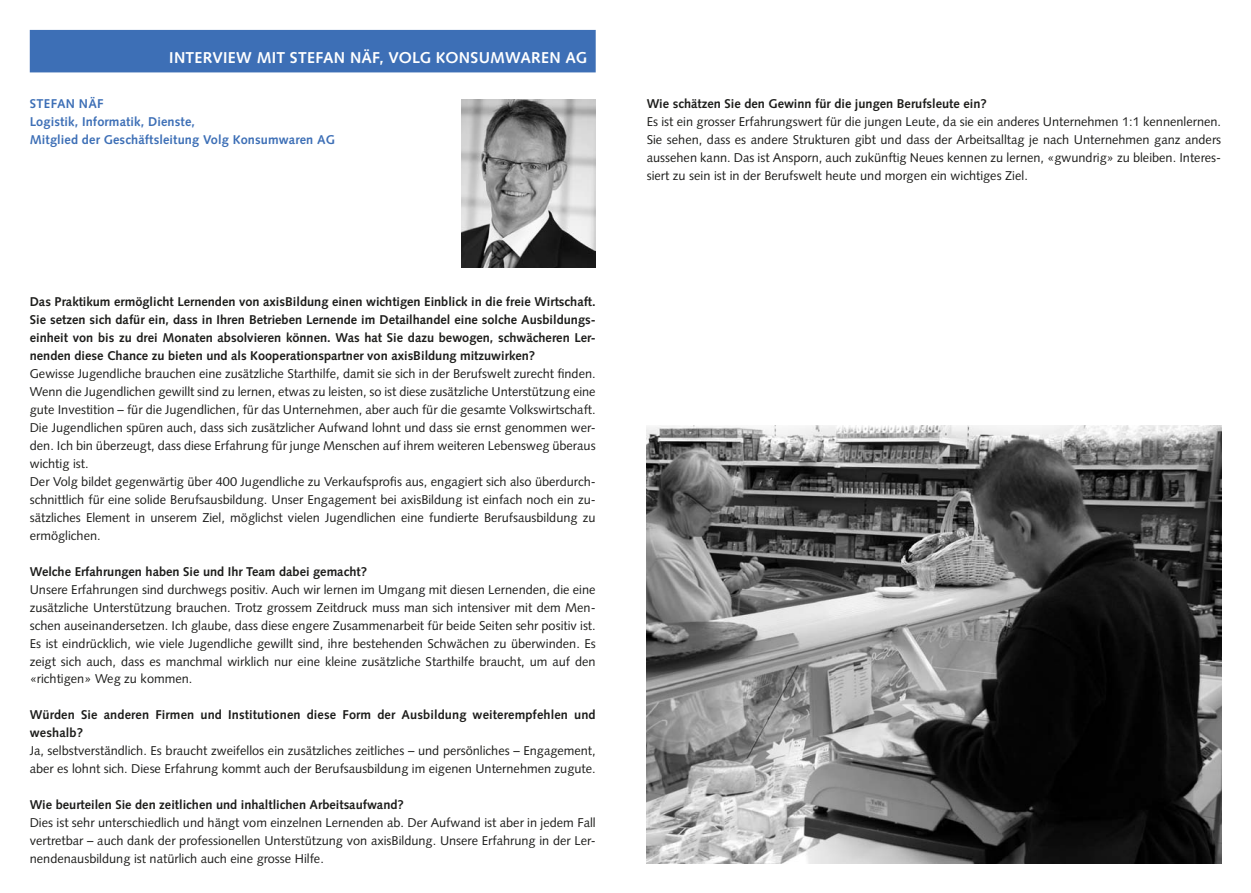
<style>
.page{position:relative;width:1251px;height:893px;background:#fff}
.page>*{position:absolute;margin:0;border:0;box-sizing:border-box;transform-origin:0 0}
.titel{font:700 15.75px "Syntax LT Std";letter-spacing:.015em;color:#fff}
.lauftext{font:12.75px/18px "Syntax LT Std";color:#1d1d1b;text-align:justify}
.interv_frage{font:700 12.75px/18px "Syntax LT Std";color:#1d1d1b;text-align:justify}
.interv_frage-2{font:12.75px/18px "Syntax LT Std";color:#1d1d1b;text-align:justify}
.lauftext-2{font:700 12.75px "Syntax LT Std";letter-spacing:.01em;color:#3d6fb6}
</style>
<div class="page">
<div style="left:30px;top:30px;width:565px;height:42px;background:#3d6fb6"></div>
<img style="left:646px;top:425px;width:574px;height:438px">
<img style="left:461px;top:99px;width:134px;height:168px">
<p class="titel" style="left:169px;top:49px;width:419px">INTERVIEW MIT STEFAN NÄF, VOLG KONSUMWAREN AG</p>
<p class="lauftext-2" style="left:30px;top:97px;width:75px">STEFAN NÄF</p>
<p class="lauftext-2" style="left:30px;top:115px;width:167px">Logistik, Informatik, Dienste,</p>
<p class="lauftext-2" style="left:30px;top:133px;width:307px">Mitglied der Geschäftsleitung Volg Konsumwaren AG</p>
<p class="interv_frage" style="left:30px;top:293px;width:567px">Das Praktikum ermöglicht Lernenden von axisBildung einen wichtigen Einblick in die freie Wirtschaft.<br>Sie setzen sich dafür ein, dass in Ihren Betrieben Lernende im Detailhandel eine solche Ausbildungs&shy;einheit von bis zu drei Monaten absolvieren können. Was hat Sie dazu bewogen, schwächeren Ler&shy;nenden diese Chance zu bieten und als Kooperationspartner von axisBildung mitzuwirken?</p>
<p class="lauftext" style="left:30px;top:365px;width:567px">Gewisse Jugendliche brauchen eine zusätzliche Starthilfe, damit sie sich in der Berufswelt zurecht finden.<br>Wenn die Jugendlichen gewillt sind zu lernen, etwas zu leisten, so ist diese zusätzliche Unterstützung eine gute Investition – für die Jugendlichen, für das Unternehmen, aber auch für die gesamte Volkswirtschaft.<br>Die Jugendlichen spüren auch, dass sich zusätzlicher Aufwand lohnt und dass sie ernst genommen wer&shy;den. Ich bin überzeugt, dass diese Erfahrung für junge Menschen auf ihrem weiteren Lebensweg überaus wichtig ist.</p>
<p class="lauftext" style="left:30px;top:472px;width:567px">Der Volg bildet gegenwärtig über 400 Jugendliche zu Verkaufsprofis aus, engagiert sich also überdurch&shy;schnittlich für eine solide Berufsausbildung. Unser Engagement bei axisBildung ist einfach noch ein zu&shy;sätzliches Element in unserem Ziel, möglichst vielen Jugendlichen eine fundierte Berufsausbildung zu ermöglichen.</p>
<p class="interv_frage" style="left:30px;top:562px;width:339px">Welche Erfahrungen haben Sie und Ihr Team dabei gemacht?</p>
<p class="interv_frage-2" style="left:30px;top:580px;width:567px">Unsere Erfahrungen sind durchwegs positiv. Auch wir lernen im Umgang mit diesen Lernenden, die eine zusätzliche Unterstützung brauchen. Trotz grossem Zeitdruck muss man sich intensiver mit dem Men&shy;schen auseinandersetzen. Ich glaube, dass diese engere Zusammenarbeit für beide Seiten sehr positiv ist.<br>Es ist eindrücklich, wie viele Jugendliche gewillt sind, ihre bestehenden Schwächen zu überwinden. Es zeigt sich auch, dass es manchmal wirklich nur eine kleine zusätzliche Starthilfe braucht, um auf den «richtigen» Weg zu kommen.</p>
<p class="interv_frage" style="left:30px;top:706px;width:567px">Würden Sie anderen Firmen und Institutionen diese Form der Ausbildung weiterempfehlen und weshalb?</p>
<p class="lauftext" style="left:30px;top:742px;width:567px">Ja, selbstverständlich. Es braucht zweifellos ein zusätzliches zeitliches – und persönliches – Engagement, aber es lohnt sich. Diese Erfahrung kommt auch der Berufsausbildung im eigenen Unternehmen zugute.</p>
<p class="interv_frage" style="left:30px;top:796px;width:375px">Wie beurteilen Sie den zeitlichen und inhaltlichen Arbeitsaufwand?</p>
<p class="lauftext" style="left:30px;top:814px;width:567px">Dies ist sehr unterschiedlich und hängt vom einzelnen Lernenden ab. Der Aufwand ist aber in jedem Fall vertretbar – auch dank der professionellen Unterstützung von axisBildung. Unsere Erfahrung in der Ler&shy;nendenausbildung ist natürlich auch eine grosse Hilfe.</p>
<p class="interv_frage" style="left:646px;top:95px;width:341px">Wie schätzen Sie den Gewinn für die jungen Berufsleute ein?</p>
<p class="lauftext" style="left:646px;top:113px;width:576px">Es ist ein grosser Erfahrungswert für die jungen Leute, da sie ein anderes Unternehmen 1:1 kennenlernen.<br>Sie sehen, dass es andere Strukturen gibt und dass der Arbeitsalltag je nach Unternehmen ganz anders aussehen kann. Das ist Ansporn, auch zukünftig Neues kennen zu lernen, «gwundrig» zu bleiben. Interes&shy;siert zu sein ist in der Berufswelt heute und morgen ein wichtiges Ziel.</p>
</div>
